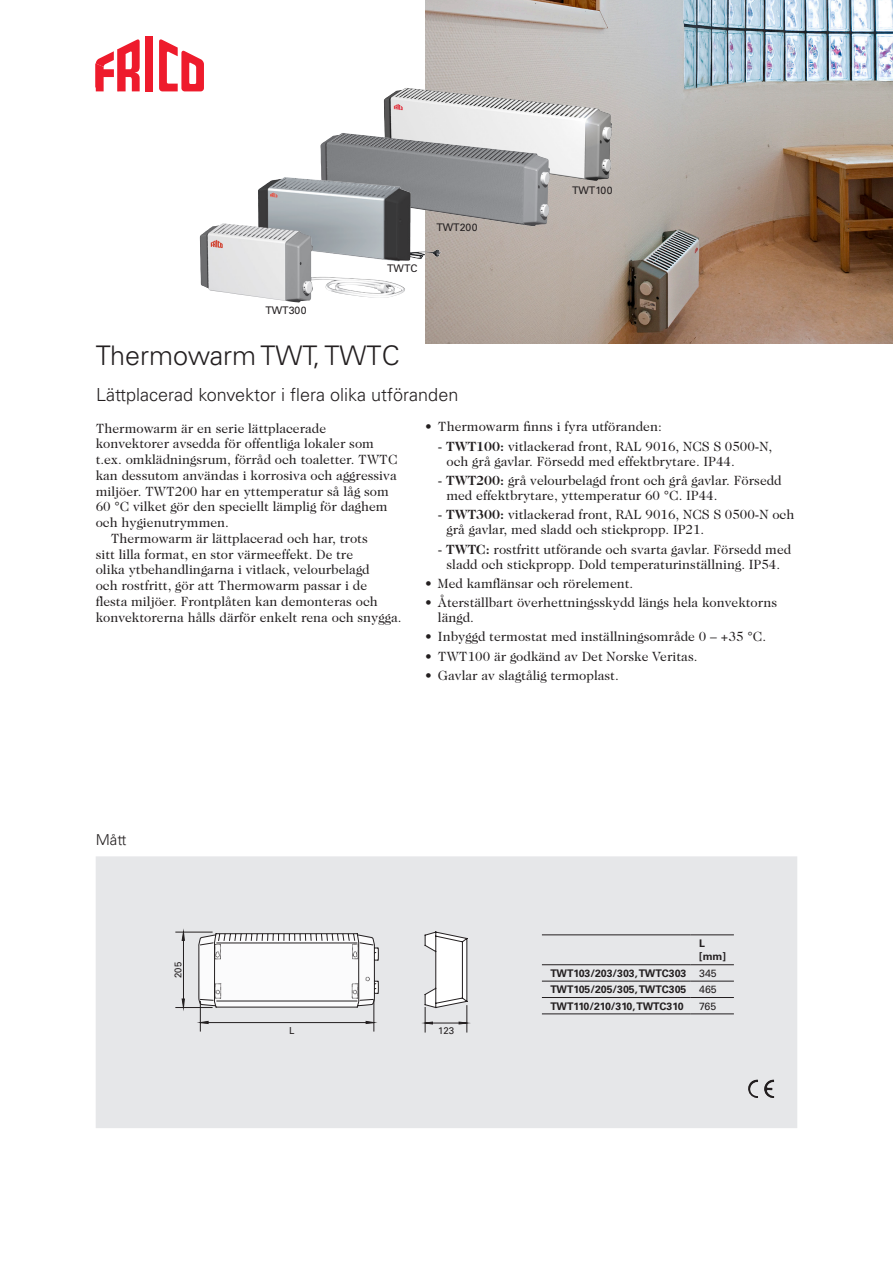
<style>
.page{position:relative;width:893px;height:1263px;background:#fff}
.page>*{position:absolute;margin:0;border:0;box-sizing:border-box;transform-origin:0 0}
.t1{font:300 27px "Univers";color:#231f20}
.t2{font:300 18px "Univers";color:#231f20}
.t3{font:300 15px "Univers";color:#231f20}
.brd{font:13.5px/15.8px "Caslon Two Twenty Four";color:#231f20}
.ul2{font:13.5px/15px "Caslon Two Twenty Four";color:#231f20}
.Tabellhuvud_n{font:700 10.5px/13.5px "Univers";color:#231f20}
.bildfot{font:10.5px "Univers";color:#231f20}
.Tabelltext_n{font:10.5px "Univers";color:#231f20}
.t4{font:9.6px "Univers";color:#231f20}
.s1{font-weight:700}
</style>
<div class="page">
<img style="left:425px;top:0;width:468px;height:344px">
<img style="left:384px;top:88px;width:228px;height:93px">
<img style="left:320px;top:133px;width:230px;height:93px">
<img style="left:258px;top:176px;width:184px;height:88px">
<img style="left:200px;top:223px;width:206px;height:80px">
<div style="left:96px;top:856px;width:701px;height:272px;background:#e6e7e9"></div>
<hr style="left:542px;top:934px;width:149px;height:1px;background:#231f20">
<hr style="left:691px;top:934px;width:43px;height:1px;background:#231f20">
<hr style="left:542px;top:964px;width:149px;height:1px;background:#231f20">
<hr style="left:691px;top:964px;width:43px;height:1px;background:#231f20">
<hr style="left:542px;top:1013px;width:149px;height:1px;background:#231f20">
<hr style="left:691px;top:1013px;width:43px;height:1px;background:#231f20">
<hr style="left:542px;top:981px;width:149px;height:1px;background:#231f20">
<hr style="left:691px;top:981px;width:43px;height:1px;background:#231f20">
<hr style="left:542px;top:997px;width:149px;height:1px;background:#231f20">
<hr style="left:691px;top:997px;width:43px;height:1px;background:#231f20">
<img style="left:748px;top:1079px;width:26px;height:19px">
<div style="left:145px;top:36px;width:8px;height:55px;background:#ee1b2c"></div>
<svg style="left:159px;top:39px;width:45px;height:52px"></svg>
<svg style="left:96px;top:39px;width:44px;height:52px"></svg>
<svg style="left:175px;top:931px;width:293px;height:101px"></svg>
<p class="bildfot" style="left:265px;top:304px;width:43px">TWT300</p>
<p class="bildfot" style="left:387px;top:262px;width:32px">TWTC</p>
<p class="bildfot" style="left:436px;top:221px;width:43px">TWT200</p>
<p class="bildfot" style="left:572px;top:184px;width:42px">TWT100</p>
<p class="t1" style="left:96px;top:339px;width:305px">Thermowarm TWT, TWTC</p>
<p class="t2" style="left:96px;top:384px;width:364px">Lättplacerad konvektor i flera olika utföranden</p>
<p class="brd" style="left:425px;top:419px;width:238px">• Thermowarm finns i fyra utföranden:</p>
<p class="ul2" style="left:446px;top:438px;width:327px;text-indent:-9px">- <span class="s1">TWT100:</span> vitlackerad front, RAL 9016, NCS S 0500-N, och grå gavlar. Försedd med effektbrytare. IP44.</p>
<p class="ul2" style="left:446px;top:473px;width:337px;text-indent:-9px">- <span class="s1">TWT200:</span> grå velourbelagd front och grå gavlar. Försedd med effektbrytare, yttemperatur 60 °C. IP44.</p>
<p class="ul2" style="left:446px;top:507px;width:349px;text-indent:-9px">- <span class="s1">TWT300:</span> vitlackerad front, RAL 9016, NCS S 0500-N och grå gavlar, med sladd och stickpropp. IP21.</p>
<p class="ul2" style="left:438px;top:541px;width:355px;text-align:center">- <span class="s1">TWTC:</span> rostfritt utförande och svarta gavlar. Försedd med sladd och stickpropp. Dold temperaturinställning. IP54.</p>
<p class="brd" style="left:425px;top:575px;width:210px">• Med kamflänsar och rörelement.</p>
<p class="brd" style="left:438px;top:595px;width:341px;line-height:15px;text-indent:-13px">• Återställbart överhettningsskydd längs hela konvektorns längd.</p>
<p class="brd" style="left:425px;top:629px;width:342px">• Inbyggd termostat med inställningsområde 0 – +35 °C.</p>
<p class="brd" style="left:425px;top:648px;width:274px">• TWT100 är godkänd av Det Norske Veritas.</p>
<p class="brd" style="left:425px;top:667px;width:195px">• Gavlar av slagtålig termoplast.</p>
<p class="brd" style="left:96px;top:420px;width:303px">Thermowarm är en serie lättplacerade konvektorer avsedda för offentliga lokaler som t.ex. omklädningsrum, förråd och toaletter. TWTC kan dessutom användas i korrosiva och aggressiva miljöer. TWT200 har en yttemperatur så låg som 60 °C vilket gör den speciellt lämplig för daghem och hygienutrymmen.</p>
<p class="brd" style="left:96px;top:530px;width:307px;text-indent:15px">Thermowarm är lättplacerad och har, trots<br>sitt lilla format, en stor värmeeffekt. De tre<br>olika ytbehandlingarna i vitlack, velourbelagd<br>och rostfritt, gör att Thermowarm passar i de flesta miljöer. Frontplåten kan demonteras och konvektorerna hålls därför enkelt rena och snygga.</p>
<p class="t3" style="left:96px;top:830px;width:32px">Mått</p>
<p class="t4" style="left:289px;top:1025px;width:7px">L</p>
<p class="t4" style="left:438px;top:1025px;width:17px">123</p>
<p class="Tabellhuvud_n" style="left:699px;top:937px;width:28px">L [mm]</p>
<p class="Tabellhuvud_n" style="left:550px;top:966px;width:137px">TWT103/203/303, TWTC303</p>
<p class="Tabelltext_n" style="left:699px;top:967px;width:19px">345</p>
<p class="Tabellhuvud_n" style="left:550px;top:983px;width:137px">TWT105/205/305, TWTC305</p>
<p class="Tabelltext_n" style="left:699px;top:983px;width:19px">465</p>
<p class="Tabellhuvud_n" style="left:550px;top:999px;width:135px">TWT110/210/310, TWTC310</p>
<p class="Tabelltext_n" style="left:699px;top:1000px;width:19px">765</p>
</div>
